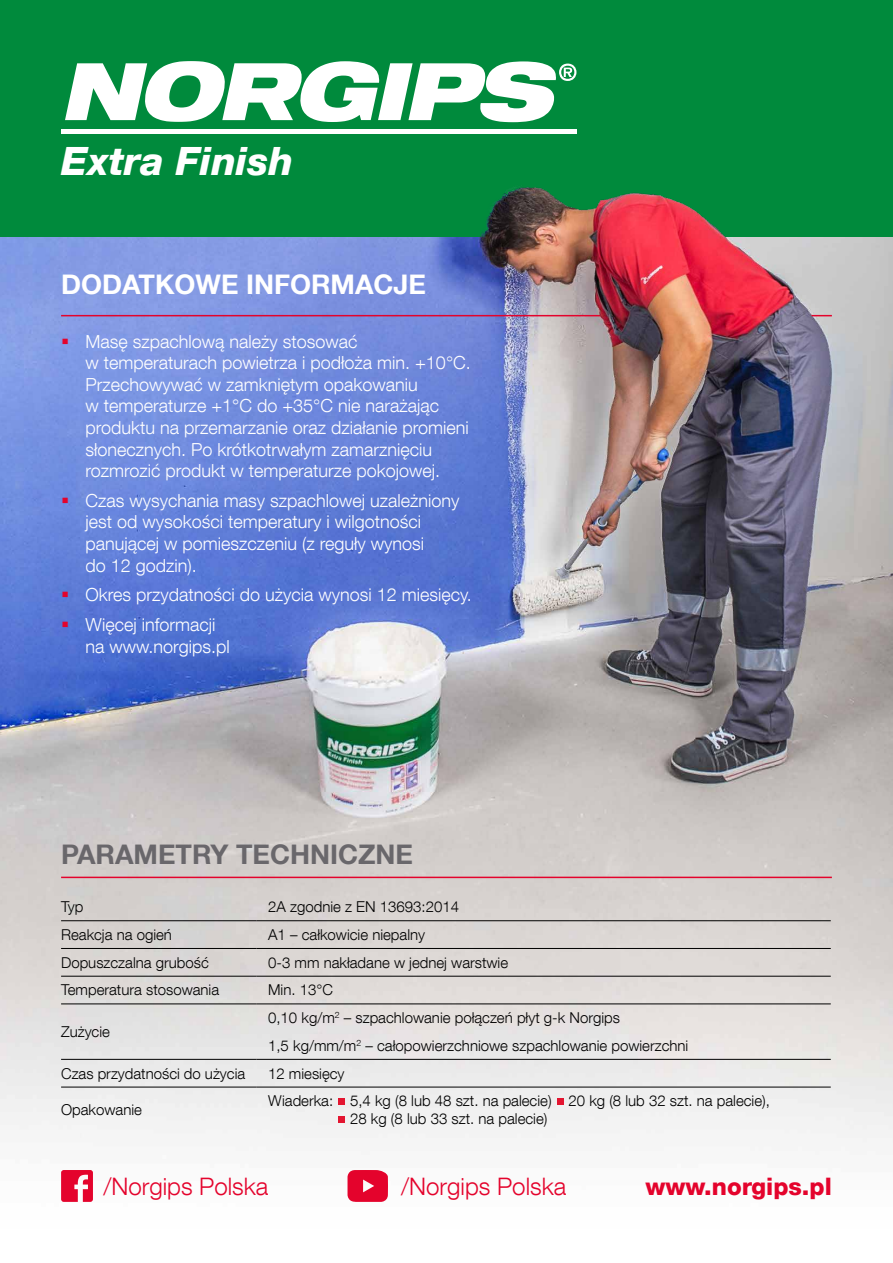
<style>
.page{position:relative;width:893px;height:1263px;background:#fff}
.page>*{position:absolute;margin:0;border:0;box-sizing:border-box;transform-origin:0 0}
.t1{font:italic 800 39px "Helvetica Neue LT Com";color:#fff}
.t2{font:700 27px "Helvetica Neue LT Com";color:#69676b}
.t3{font:700 27px "Helvetica Neue LT Com";color:#fff}
.t4{font:300 24.15px "Helvetica Neue LT Com";color:#e4032c}
.t5{font:800 24.15px "Helvetica Neue LT Com";color:#e4032c}
.t6{font:300 18px/21.6px "Helvetica Neue LT Com";color:#fff}
.t7{font:300 15px/27.8px "Helvetica Neue LT Com";color:#000}
</style>
<div class="page">
<img style="left:0;top:236px;width:893px;height:961px">
<div style="left:0;top:0;width:893px;height:236px;background:#008a3c"></div>
<svg style="left:65px;top:61px;width:511px;height:61px"></svg>
<div style="left:61px;top:129px;width:515px;height:5px;background:#fff"></div>
<svg style="left:61px;top:1170px;width:32px;height:32px"></svg>
<svg style="left:348px;top:1170px;width:40px;height:32px"></svg>
<hr style="left:61px;top:877px;width:771px;height:1px;background:#e4032c">
<hr style="left:61px;top:315px;width:771px;height:1px;background:#e4032c">
<hr style="left:61px;top:920px;width:196px;height:1px;background:#000">
<hr style="left:257px;top:920px;width:574px;height:1px;background:#000">
<hr style="left:61px;top:948px;width:196px;height:1px;background:#000">
<hr style="left:257px;top:948px;width:574px;height:1px;background:#000">
<hr style="left:61px;top:976px;width:196px;height:1px;background:#000">
<hr style="left:257px;top:976px;width:574px;height:1px;background:#000">
<hr style="left:61px;top:1003px;width:196px;height:1px;background:#000">
<hr style="left:257px;top:1003px;width:574px;height:1px;background:#000">
<hr style="left:61px;top:1059px;width:196px;height:1px;background:#000">
<hr style="left:257px;top:1059px;width:574px;height:1px;background:#000">
<hr style="left:61px;top:1087px;width:196px;height:1px;background:#000">
<hr style="left:257px;top:1087px;width:574px;height:1px;background:#000">
<svg style="left:339px;top:1098px;width:6px;height:6px"></svg>
<svg style="left:557px;top:1098px;width:6px;height:6px"></svg>
<svg style="left:339px;top:1116px;width:6px;height:6px"></svg>
<img style="left:468px;top:187px;width:425px;height:456px">
<svg style="left:63px;top:338px;width:5px;height:6px"></svg>
<svg style="left:63px;top:498px;width:5px;height:5px"></svg>
<svg style="left:63px;top:592px;width:5px;height:5px"></svg>
<svg style="left:63px;top:622px;width:5px;height:5px"></svg>
<h1 class="t1" style="left:61px;top:138px;width:233px">Extra Finish</h1>
<h2 class="t3" style="left:61px;top:267px;width:366px">DODATKOWE INFORMACJE</h2>
<p class="t6" style="left:85px;top:330px;width:387px">Masę szpachlową należy stosować<br>w temperaturach powietrza i podłoża min. +10°C.<br>Przechowywać w zamkniętym opakowaniu<br>w temperaturze +1°C do +35°C nie narażając produktu na przemarzanie oraz działanie promieni słonecznych. Po krótkotrwałym zamarznięciu rozmrozić produkt w temperaturze pokojowej.</p>
<p class="t6" style="left:85px;top:489px;width:376px">Czas wysychania masy szpachlowej uzależniony jest od wysokości temperatury i wilgotności panującej w pomieszczeniu (z reguły wynosi<br>do 12 godzin).</p>
<p class="t6" style="left:85px;top:580px;width:388px;line-height:29.7px">Okres przydatności do użycia wynosi 12 miesięcy.<br>Więcej informacji</p>
<p class="t6" style="left:85px;top:635px;width:146px">na www.norgips.pl</p>
<h2 class="t2" style="left:61px;top:838px;width:353px">PARAMETRY TECHNICZNE</h2>
<p class="t7" style="left:61px;top:893px;width:24px">Typ</p>
<p class="t7" style="left:268px;top:893px;width:192px">2A zgodnie z EN 13693:2014</p>
<p class="t7" style="left:61px;top:920px;width:112px">Reakcja na ogień</p>
<p class="t7" style="left:268px;top:920px;width:159px">A1 – całkowicie niepalny</p>
<p class="t7" style="left:61px;top:948px;width:149px">Dopuszczalna grubość</p>
<p class="t7" style="left:268px;top:948px;width:242px">0-3 mm nakładane w jednej warstwie</p>
<p class="t7" style="left:61px;top:976px;width:160px">Temperatura stosowania</p>
<p class="t7" style="left:268px;top:976px;width:66px">Min. 13°C</p>
<p class="t7" style="left:61px;top:1017px;width:50px">Zużycie</p>
<p class="t7" style="left:268px;top:1003px;width:422px">0,10 kg/m<sup>2</sup> – szpachlowanie połączeń płyt g-k Norgips<br>1,5 kg/mm/m<sup>2</sup> – całopowierzchniowe szpachlowanie powierzchni</p>
<p class="t7" style="left:61px;top:1059px;width:186px">Czas przydatności do użycia</p>
<p class="t7" style="left:268px;top:1059px;width:78px">12 miesięcy</p>
<p class="t7" style="left:61px;top:1096px;width:82px">Opakowanie</p>
<p class="t7" style="left:350px;top:1092px;width:421px;line-height:18px;text-indent:-82px">Wiaderka: 5,4 kg (8 lub 48 szt. na palecie) 20 kg (8 lub 32 szt. na palecie),<br>28 kg (8 lub 33 szt. na palecie)</p>
<h3 class="t4" style="left:103px;top:1171px;width:167px">/Norgips Polska</h3>
<h3 class="t4" style="left:401px;top:1171px;width:167px">/Norgips Polska</h3>
<h3 class="t5" style="left:645px;top:1172px;width:188px">www.norgips.pl</h3>
</div>
